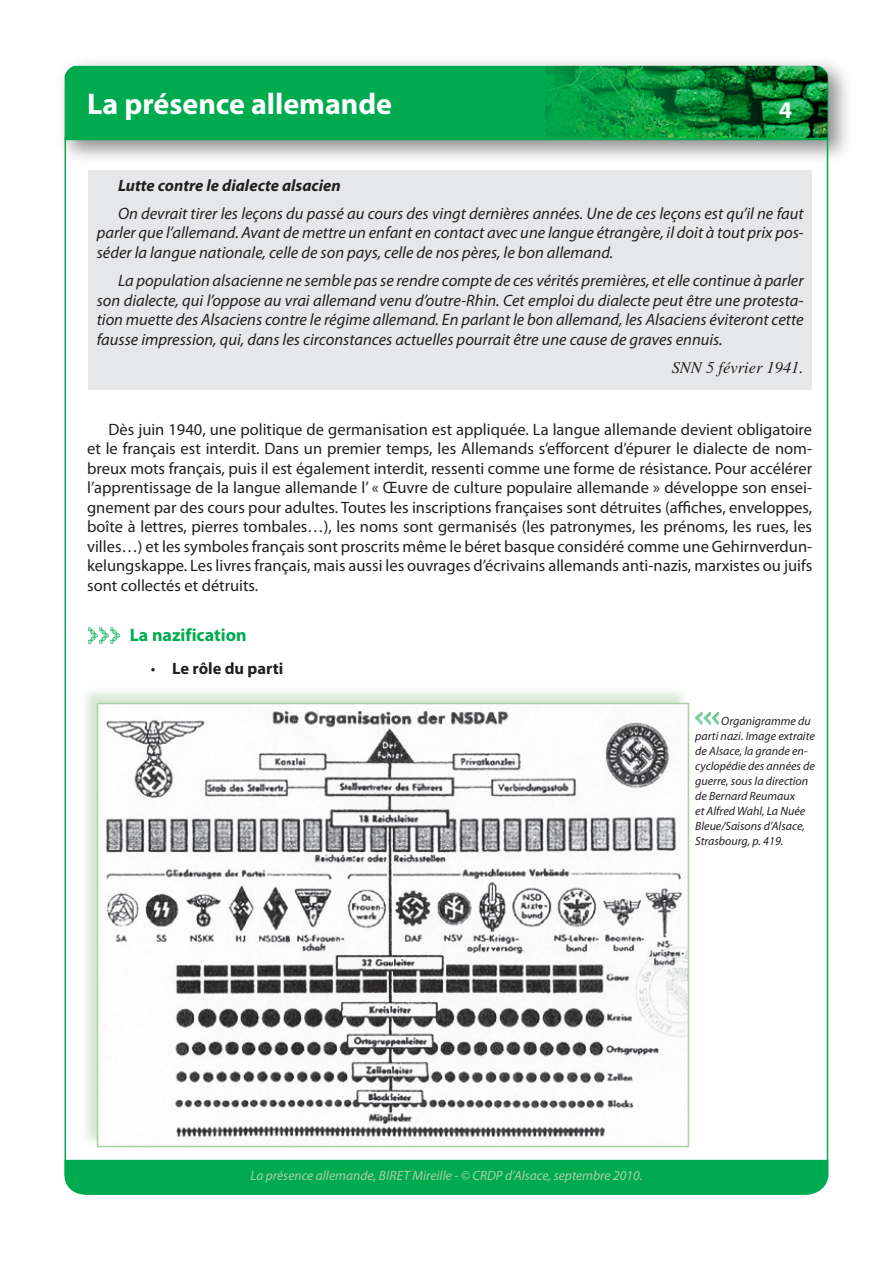
<style>
.page{position:relative;width:893px;height:1263px;background:#fff}
.page>*{position:absolute;margin:0;border:0;box-sizing:border-box;transform-origin:0 0}
.t1{font:700 30px "Myriad Pro";color:#fff}
.t2{font:700 24px "Myriad Pro";color:#fff}
.sous-titre_2{font:700 18px "Myriad Pro";color:#00aa4f}
.paragraphe_normal{font:16.5px/19.5px "Myriad Pro";color:#231f20;text-align:justify}
.paragraphe_normal-2{font:italic 16.5px/19.5px "Myriad Pro";color:#231f20;text-align:justify}
.paragraphe_normal-3{font:italic 700 16.5px "Myriad Pro";color:#231f20}
.paragraphe_normal-4{font:italic 16.5px "Times";color:#231f20}
.paragraphe_à_puce{font:700 16.5px "Myriad Pro";color:#231f20}
.t3{font:italic 13.5px "Myriad Pro";color:#abcfaa}
.paragraphe_normal-5{font:italic 12px/15px "Myriad Pro";color:#231f20}
.s1{font-weight:400}
</style>
<div class="page">
<img style="left:62px;top:62px;width:786px;height:111px">
<div style="left:65px;top:66px;width:763px;height:74px;background:#00aa4f"></div>
<hr style="left:65px;top:137px;width:1px;height:1038px;background:#00aa4f">
<hr style="left:827px;top:138px;width:1px;height:1038px;background:#00aa4f">
<div style="left:65px;top:1160px;width:763px;height:35px;background:#00aa4f"></div>
<img style="left:546px;top:66px;width:281px;height:72px">
<div style="left:88px;top:170px;width:724px;height:220px;background:#e6e7e9"></div>
<svg style="left:88px;top:627px;width:32px;height:17px"></svg>
<div style="left:79px;top:685px;width:610px;height:462px;background:#abcfaa;opacity:.5"></div>
<img style="left:100px;top:706px;width:586px;height:438px">
<div style="left:97px;top:703px;width:592px;height:444px;border:2px solid #abcfaa"></div>
<svg style="left:695px;top:712px;width:24px;height:12px"></svg>
<h1 class="t1" style="left:87px;top:84px;width:306px">La présence allemande</h1>
<h2 class="t2" style="left:779px;top:94px;width:15px">4</h2>
<p class="paragraphe_normal-3" style="left:118px;top:175px;width:224px">Lutte contre le dialecte alsacien</p>
<p class="paragraphe_normal-2" style="left:97px;top:203px;width:708px;text-indent:21px">On devrait tirer les leçons du passé au cours des vingt dernières années. Une de ces leçons est qu’il ne faut parler que l’allemand. Avant de mettre un enfant en contact avec une langue étrangère, il doit à tout prix pos&shy;séder la langue nationale, celle de son pays, celle de nos pères, le bon allemand.</p>
<p class="paragraphe_normal-2" style="left:97px;top:270px;width:708px;text-indent:21px">La population alsacienne ne semble pas se rendre compte de ces vérités premières, et elle continue à parler son dialecte, qui l’oppose au vrai allemand venu d’outre-Rhin. Cet emploi du dialecte peut être une protesta&shy;tion muette des Alsaciens contre le régime allemand. En parlant le bon allemand, les Alsaciens éviteront cette fausse impression, qui, dans les circonstances actuelles pourrait être une cause de graves ennuis.</p>
<p class="paragraphe_normal-4" style="left:672px;top:358px;width:133px">SNN 5 février 1941.</p>
<p class="paragraphe_normal" style="left:87px;top:419px;width:726px;text-indent:21px">Dès juin 1940, une politique de germanisation est appliquée. La langue allemande devient obligatoire et le français est interdit. Dans un premier temps, les Allemands s’efforcent d’épurer le dialecte de nom&shy;breux mots français, puis il est également interdit, ressenti comme une forme de résistance. Pour accélérer l’apprentissage de la langue allemande l’ « Œuvre de culture populaire allemande » développe son ensei&shy;gnement par des cours pour adultes. Toutes les inscriptions françaises sont détruites (affiches, enveloppes, boîte à lettres, pierres tombales…), les noms sont germanisés (les patronymes, les prénoms, les rues, les villes…) et les symboles français sont proscrits même le béret basque considéré comme une Gehirnverdun&shy;kelungskappe. Les livres français, mais aussi les ouvrages d’écrivains allemands anti-nazis, marxistes ou juifs sont collectés et détruits.</p>
<p class="sous-titre_2" style="left:130px;top:623px;width:118px">La nazification</p>
<p class="paragraphe_à_puce" style="left:151px;top:657px;width:134px"><span class="s1">•</span> Le rôle du parti</p>
<p class="paragraphe_normal-5" style="left:695px;top:713px;width:121px;text-indent:26px">Organigramme du parti nazi. Image extraite de Alsace, la grande en&shy;cyclopédie des années de guerre, sous la direction de Bernard Reumaux<br>et Alfred Wahl, La Nuée<br>Bleue/Saisons d’Alsace,<br>Strasbourg, p. 419.</p>
<p class="t3" style="left:250px;top:1167px;width:394px">La présence allemande, BIRET Mireille - © CRDP d’Alsace, septembre 2010.</p>
</div>
